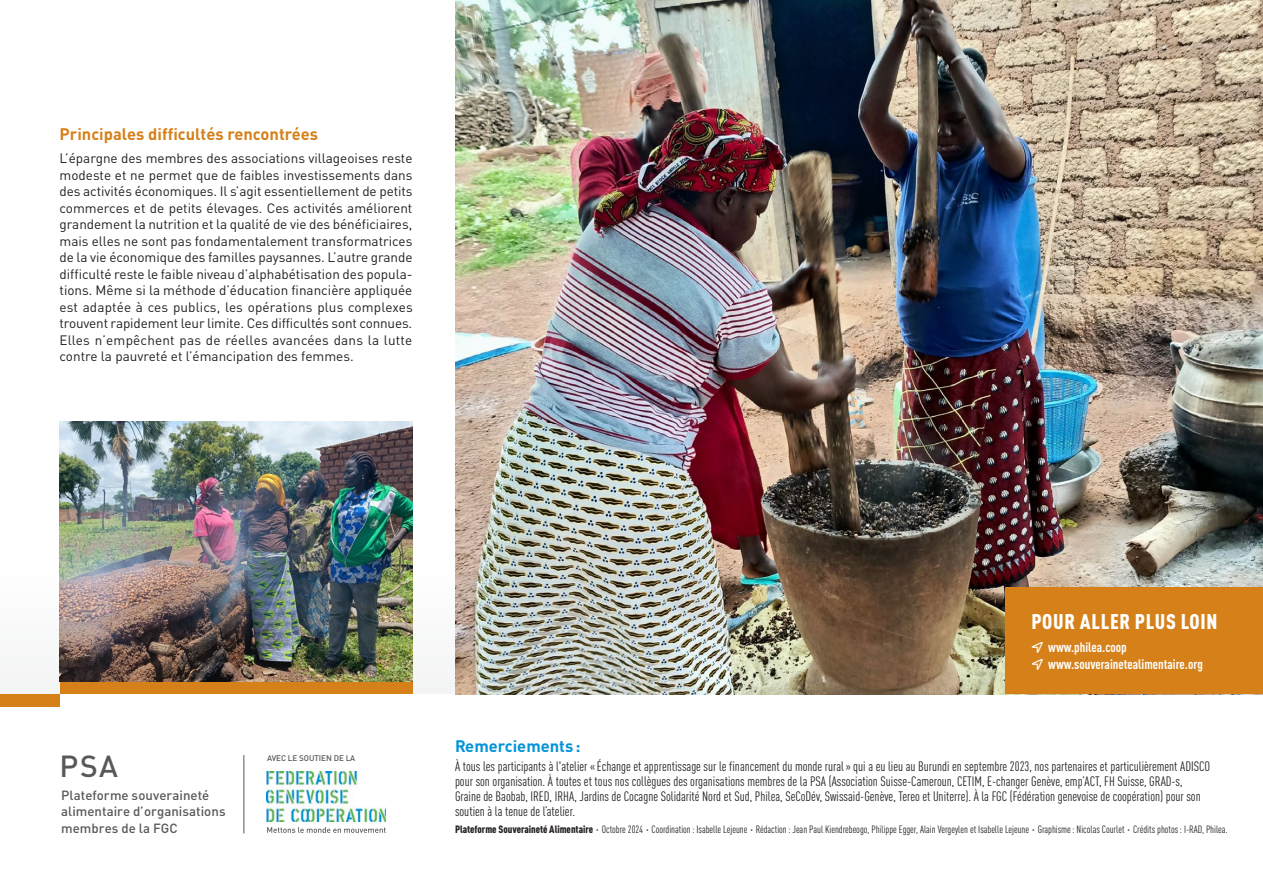
<style>
.page{position:relative;width:1263px;height:893px;background:#fff}
.page>*{position:absolute;margin:0;border:0;box-sizing:border-box;transform-origin:0 0}
.t1{font:500 30.15px "DINOT";color:#57585a}
.t2{font:900 condensed 21px "DINOT";letter-spacing:.035em;color:#fff}
.t3{font:700 16.5px "DINOT";color:#d58018}
.t4{font:700 16.5px "DINOT";color:#0093d8}
.t5{font:13.5px/16.5px "DINOT";color:#231f20;text-align:justify}
.t6{font:condensed 13.5px/15px "DINOT";color:#231f20}
.t7{font:700 condensed 13.5px/16.5px "DINOT";color:#fff}
.t8{font:500 13.2px/17px "DINOT";letter-spacing:.005em;color:#57585a}
.t9{font:condensed 10.5px "DINOT";color:#231f20}
.t10{font:500 8.1px "DINOT";letter-spacing:-.01em;color:#57585a}
.s1{font-weight:900}
</style>
<div class="page">
<img style="left:455px;top:0;width:808px;height:694px">
<img style="left:267px;top:772px;width:119px;height:50px">
<svg style="left:267px;top:827px;width:119px;height:6px"></svg>
<hr style="left:244px;top:755px;width:1px;height:78px;background:#57585a">
<div style="left:0;top:694px;width:60px;height:13px;background:#d58018"></div>
<div style="left:1006px;top:588px;width:257px;height:106px;background:#d58018"></div>
<div style="left:60px;top:681px;width:352px;height:13px;background:#d58018"></div>
<img style="left:60px;top:422px;width:352px;height:259px">
<p class="t3" style="left:60px;top:123px;width:260px">Principales difficultés rencontrées</p>
<p class="t5" style="left:60px;top:150px;width:355px">L’épargne des membres des associations villageoises reste modeste et ne permet que de faibles investissements dans des activités économiques. Il s’agit essentiellement de petits commerces et de petits élevages. Ces activités améliorent grandement la nutrition et la qualité de vie des bénéficiaires, mais elles ne sont pas fondamentalement transformatrices de la vie économique des familles paysannes. L’autre grande difficulté reste le faible niveau d’alphabétisation des popula&shy;tions. Même si la méthode d’éducation financière appliquée est adaptée à ces publics, les opérations plus complexes trouvent rapidement leur limite. Ces difficultés sont connues.<br>Elles n’empêchent pas de réelles avancées dans la lutte contre la pauvreté et l’émancipation des femmes.</p>
<h1 class="t1" style="left:60px;top:746px;width:60px">PSA</h1>
<p class="t8" style="left:61px;top:786px;width:166px">Plateforme souveraineté alimentaire d’organisations membres de la FGC</p>
<p class="t10" style="left:267px;top:753px;width:90px">AVEC LE SOUTIEN DE LA</p>
<h2 class="t2" style="left:1031px;top:609px;width:188px">POUR ALLER PLUS LOIN</h2>
<p class="t7" style="left:1048px;top:639px;width:156px">www.philea.coop www.souverainetealimentaire.org</p>
<p class="t4" style="left:455px;top:735px;width:127px">Remerciements:</p>
<p class="t6" style="left:455px;top:759px;width:756px">À tous les participants à l'atelier «Échange et apprentissage sur le financement du monde rural» qui a eu lieu au Burundi en septembre 2023, nos partenaires et particulièrement ADISCO pour son organisation. À toutes et tous nos collègues des organisations membres de la PSA (Association Suisse-Cameroun, CETIM, E-changer Genève, emp’ACT, FH Suisse, GRAD-s, Graine de Baobab, IRED, IRHA, Jardins de Cocagne Solidarité Nord et Sud, Philea, SeCoDév, Swissaid-Genève, Tereo et Uniterre). À la FGC (Fédération genevoise de coopération) pour son soutien à la tenue de l’atelier.</p>
<p class="t9" style="left:455px;top:824px;width:774px"><span class="s1">Plateforme Souveraineté Alimentaire</span> ⋅ Octobre 2024 ⋅ Coordination: Isabelle Lejeune ⋅ Rédaction: Jean Paul Kiendrebeogo, Philippe Egger, Alain Vergeylen et Isabelle Lejeune ⋅ Graphisme: Nicolas Courlet ⋅ Crédits photos: I-RAD, Philea.</p>
</div>
